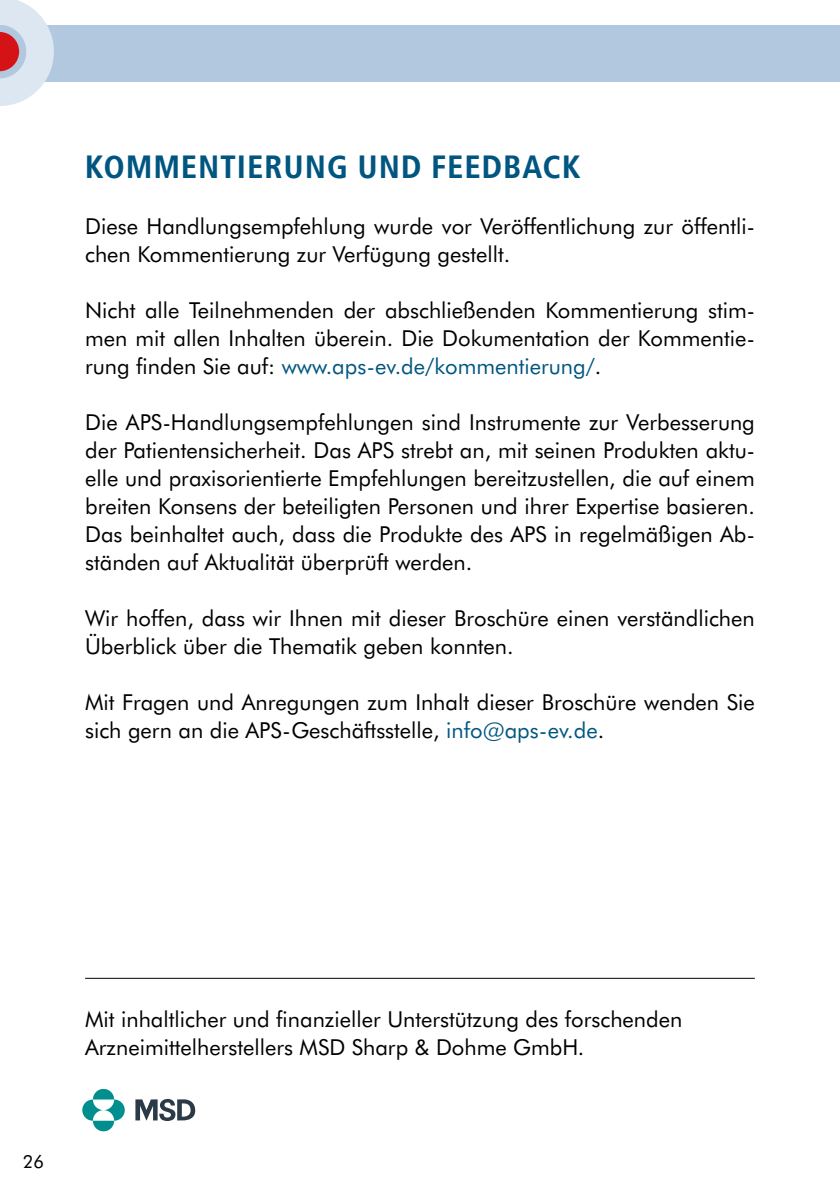
<style>
.page{position:relative;width:840px;height:1191px;background:#fff}
.page>*{position:absolute;margin:0;border:0;box-sizing:border-box;transform-origin:0 0}
.t1{font:700 32px "Transit Offc";letter-spacing:.02em;color:#005681}
.t2{font:22px/28px "Futura BT";color:#000}
.t3{font:18px "Futura BT";color:#000}
.s1{color:#005681}
</style>
<div class="page">
<div style="left:0;top:26px;width:839px;height:56px;background:#b1c8df"></div>
<svg style="left:0;top:0;width:68px;height:106px"></svg>
<svg style="left:82px;top:1099px;width:21px;height:21px"></svg>
<svg style="left:103px;top:1099px;width:22px;height:21px"></svg>
<svg style="left:93px;top:1089px;width:21px;height:10px"></svg>
<svg style="left:93px;top:1120px;width:21px;height:11px"></svg>
<svg style="left:135px;top:1098px;width:60px;height:23px"></svg>
<hr style="left:85px;top:978px;width:669px;height:1px;background:#000">
<h1 class="t1" style="left:85px;top:146px;width:497px">KOMMENTIERUNG UND FEEDBACK</h1>
<p class="t2" style="left:85px;top:212px;width:671px">Diese Handlungsempfehlung wurde vor Veröffentlichung zur öffentli&shy;chen Kommentierung zur Verfügung gestellt.</p>
<p class="t2" style="left:85px;top:296px;width:670px;text-align:justify">Nicht alle Teilnehmenden der abschließenden Kommentierung stim&shy;men mit allen Inhalten überein. Die Dokumentation der Kommentie&shy;rung finden Sie auf: <span class="s1">www.aps-ev.de/kommentierung/</span>.</p>
<p class="t2" style="left:85px;top:408px;width:671px;text-align:justify">Die APS-Handlungsempfehlungen sind Instrumente zur Verbesserung der Patientensicherheit. Das APS strebt an, mit seinen Produkten aktu&shy;elle und praxisorientierte Empfehlungen bereitzustellen, die auf einem breiten Konsens der beteiligten Personen und ihrer Expertise basieren.<br>Das beinhaltet auch, dass die Produkte des APS in regelmäßigen Ab&shy;ständen auf Aktualität überprüft werden.</p>
<p class="t2" style="left:85px;top:604px;width:670px">Wir hoffen, dass wir Ihnen mit dieser Broschüre einen verständlichen<br>Überblick über die Thematik geben konnten.</p>
<p class="t2" style="left:85px;top:688px;width:670px">Mit Fragen und Anregungen zum Inhalt dieser Broschüre wenden Sie sich gern an die APS-Geschäftsstelle, <span class="s1">info@aps-ev.de</span>.</p>
<p class="t3" style="left:23px;top:1150px;width:23px">26</p>
<p class="t2" style="left:85px;top:1004px;width:598px">Mit inhaltlicher und finanzieller Unterstützung des forschenden<br>Arzneimittelherstellers MSD Sharp &amp; Dohme GmbH.</p>
</div>
